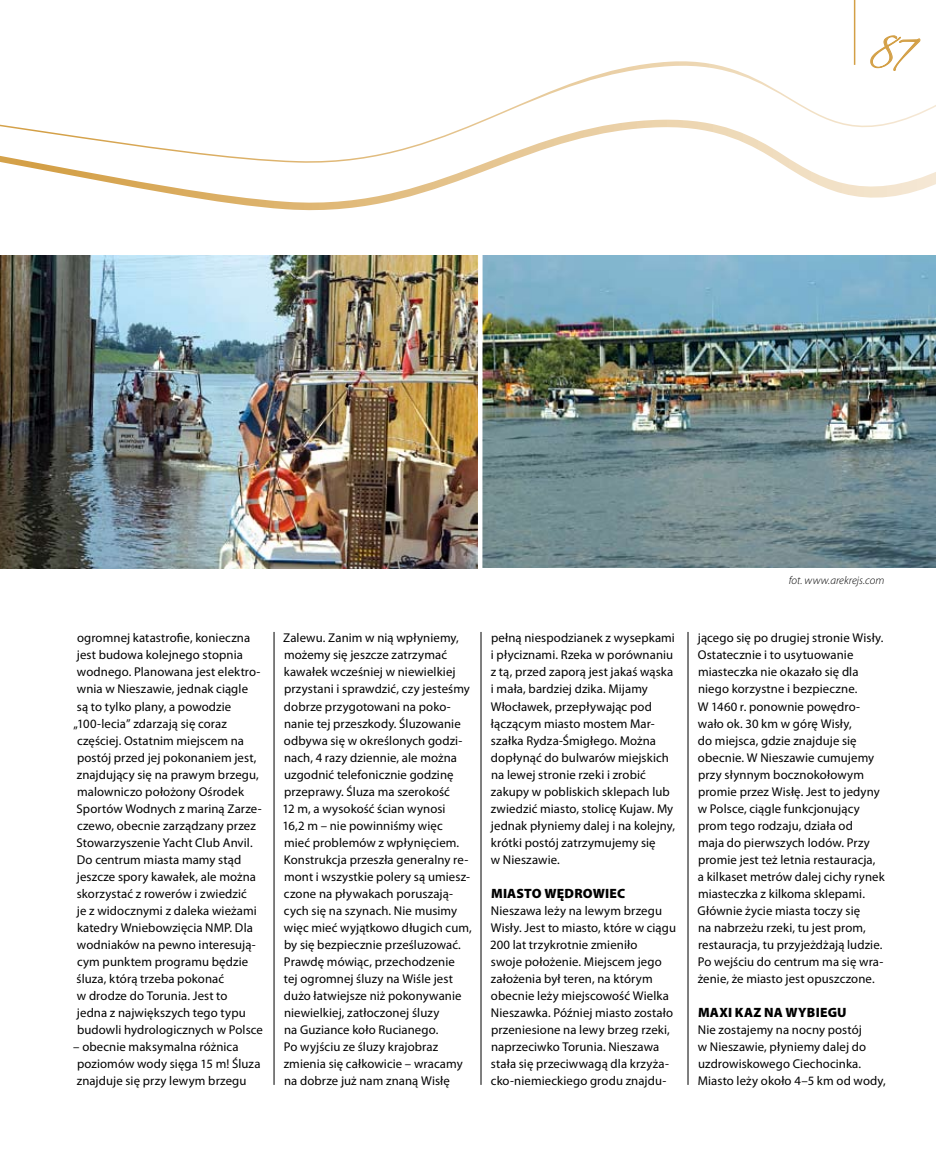
<style>
.page{position:relative;width:936px;height:1170px;background:#fff}
.page>*{position:absolute;margin:0;border:0;box-sizing:border-box;transform-origin:0 0}
.t1{font:49.5px "Scriptina";color:#d39f45}
.t2{font:900 13.5px "Myriad Pro";letter-spacing:.01em;color:#000}
.t3{font:12.75px/17px "Myriad Pro";letter-spacing:.01em;color:#000}
.t4{font:italic 300 11.25px "Myriad Pro";letter-spacing:.005em;color:#000}
</style>
<div class="page">
<svg style="left:486px;top:58px;width:449px;height:61px"></svg>
<svg style="left:0;top:119px;width:935px;height:92px"></svg>
<hr style="left:480px;top:632px;width:1px;height:452px;background:#000">
<hr style="left:274px;top:632px;width:1px;height:452px;background:#000">
<hr style="left:687px;top:632px;width:1px;height:452px;background:#000">
<svg style="left:869px;top:35px;width:51px;height:42px"></svg>
<hr style="left:853px;top:0;width:2px;height:65px;background:#d39f45">
<img style="left:0;top:255px;width:935px;height:313px">
<hr style="left:478px;top:240px;width:4px;height:332px;background:#fff">
<h1 class="t1" style="left:869px;top:19px;width:50px">87</h1>
<p class="t3" style="left:73px;top:629px;width:191px">ogromnej katastrofie, konieczna jest budowa kolejnego stopnia wodnego. Planowana jest elektro&shy;wnia w Nieszawie, jednak ciągle<br>są to tylko plany, a powodzie „100-lecia” zdarzają się coraz częściej. Ostatnim miejscem na postój przed jej pokonaniem jest, znajdujący się na prawym brzegu, malowniczo położony Ośrodek<br>Sportów Wodnych z mariną Zarze&shy;czewo, obecnie zarządzany przez<br>Stowarzyszenie Yacht Club Anvil.<br>Do centrum miasta mamy stąd jeszcze spory kawałek, ale można skorzystać z rowerów i zwiedzić<br>je z widocznymi z daleka wieżami katedry Wniebowzięcia NMP. Dla wodniaków na pewno interesują&shy;cym punktem programu będzie śluza, którą trzeba pokonać<br>w drodze do Torunia. Jest to<br>jedna z największych tego typu budowli hydrologicznych w Polsce</p>
<p class="t3" style="left:73px;top:1037px;width:189px">– obecnie maksymalna różnica poziomów wody sięga 15 m! Śluza znajduje się przy lewym brzegu</p>
<p class="t3" style="left:282px;top:629px;width:191px">Zalewu. Zanim w nią wpłyniemy, możemy się jeszcze zatrzymać kawałek wcześniej w niewielkiej przystani i sprawdzić, czy jesteśmy dobrze przygotowani na poko&shy;nanie tej przeszkody. Śluzowanie odbywa się w określonych godzi&shy;nach, 4 razy dziennie, ale można uzgodnić telefonicznie godzinę przeprawy. Śluza ma szerokość<br>12 m, a wysokość ścian wynosi<br>16,2 m – nie powinniśmy więc mieć problemów z wpłynięciem.<br>Konstrukcja przeszła generalny re&shy;mont i wszystkie polery są umiesz&shy;czone na pływakach poruszają&shy;cych się na szynach. Nie musimy więc mieć wyjątkowo długich cum, by się bezpiecznie prześluzować.<br>Prawdę mówiąc, przechodzenie<br>tej ogromnej śluzy na Wiśle jest dużo łatwiejsze niż pokonywanie niewielkiej, zatłoczonej śluzy<br>na Guziance koło Rucianego.<br>Po wyjściu ze śluzy krajobraz zmienia się całkowicie – wracamy na dobrze już nam znaną Wisłę</p>
<p class="t3" style="left:490px;top:629px;width:186px">pełną niespodzianek z wysepkami i płyciznami. Rzeka w porównaniu z tą, przed zaporą jest jakaś wąska i mała, bardziej dzika. Mijamy<br>Włocławek, przepływając pod łączącym miasto mostem Mar&shy;szałka Rydza-Śmigłego. Można dopłynąć do bulwarów miejskich na lewej stronie rzeki i zrobić zakupy w pobliskich sklepach lub zwiedzić miasto, stolicę Kujaw. My jednak płyniemy dalej i na kolejny, krótki postój zatrzymujemy się<br>w Nieszawie.</p>
<p class="t2" style="left:491px;top:884px;width:135px">MIASTO WĘDROWIEC</p>
<p class="t3" style="left:490px;top:901px;width:187px">Nieszawa leży na lewym brzegu<br>Wisły. Jest to miasto, które w ciągu<br>200 lat trzykrotnie zmieniło<br>swoje położenie. Miejscem jego założenia był teren, na którym obecnie leży miejscowość Wielka<br>Nieszawka. Później miasto zostało przeniesione na lewy brzeg rzeki, naprzeciwko Torunia. Nieszawa stała się przeciwwagą dla krzyża&shy;cko-niemieckiego grodu znajdu-</p>
<p class="t4" style="left:788px;top:573px;width:97px">fot. www.arekrejs.com</p>
<p class="t3" style="left:697px;top:629px;width:188px">jącego się po drugiej stronie Wisły.<br>Ostatecznie i to usytuowanie miasteczka nie okazało się dla niego korzystne i bezpieczne.<br>W 1460 r. ponownie powędro&shy;wało ok. 30 km w górę Wisły,<br>do miejsca, gdzie znajduje się obecnie. W Nieszawie cumujemy przy słynnym bocznokołowym promie przez Wisłę. Jest to jedyny w Polsce, ciągle funkcjonujący prom tego rodzaju, działa od<br>maja do pierwszych lodów. Przy promie jest też letnia restauracja,<br>a kilkaset metrów dalej cichy rynek miasteczka z kilkoma sklepami.<br>Głównie życie miasta toczy się<br>na nabrzeżu rzeki, tu jest prom, restauracja, tu przyjeżdżają ludzie.<br>Po wejściu do centrum ma się wra&shy;żenie, że miasto jest opuszczone.</p>
<p class="t2" style="left:698px;top:1003px;width:150px">MAXI KAZ NA WYBIEGU</p>
<p class="t3" style="left:697px;top:1020px;width:189px">Nie zostajemy na nocny postój<br>w Nieszawie, płyniemy dalej do uzdrowiskowego Ciechocinka.<br>Miasto leży około 4–5 km od wody,</p>
</div>
